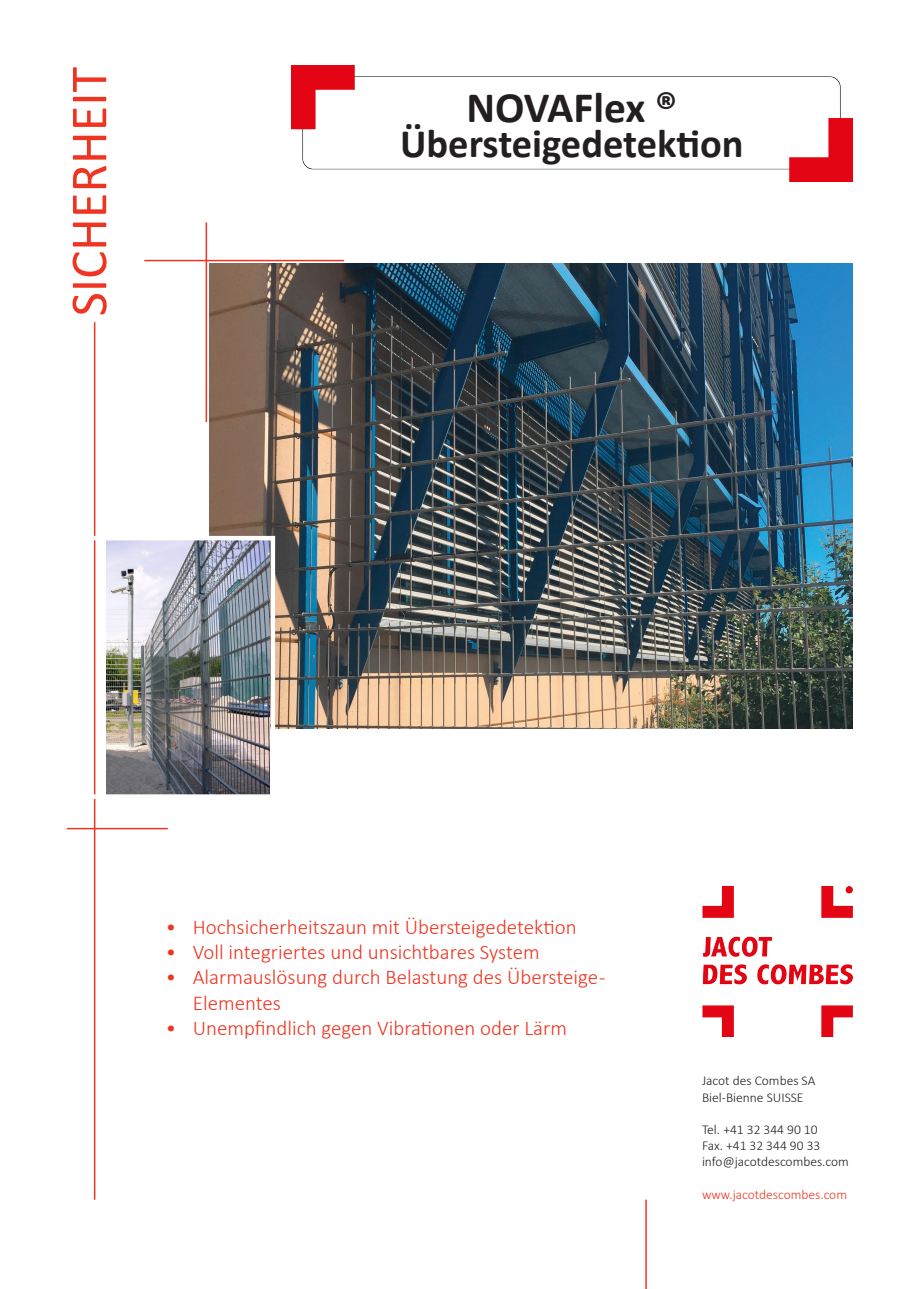
<style>
.page{position:relative;width:919px;height:1289px;background:#fff}
.page>*{position:absolute;margin:0;border:0;box-sizing:border-box;transform-origin:0 0}
.t1{font:52.5px "Calibri";color:#ef3522}
.t2{font:700 43.5px "Calibri";color:#231f20}
.t3{font:700 40.5px "Calibri";color:#231f20}
.t4{font:300 21px/25.2px "Calibri";color:#ef3522}
.t5{font:300 13.5px "Calibri";color:#231f20}
.t6{font:300 13.5px "Calibri";color:#ef3522}
</style>
<div class="page">
<img style="left:291px;top:65px;width:561px;height:116px">
<img style="left:702px;top:886px;width:150px;height:150px">
<img style="left:209px;top:264px;width:643px;height:464px">
<hr style="left:94px;top:322px;width:1px;height:877px;background:#ef3522">
<img style="left:106px;top:541px;width:163px;height:252px">
<div style="left:65px;top:536px;width:210px;height:262px;border:4px solid #fff"></div>
<hr style="left:205px;top:222px;width:2px;height:200px;background:#ef3522">
<hr style="left:144px;top:260px;width:200px;height:1px;background:#ef3522">
<hr style="left:67px;top:827px;width:101px;height:2px;background:#ef3522">
<hr style="left:645px;top:1199px;width:1px;height:89px;background:#ef3522">
<p class="t1" style="left:52px;top:316px;width:251px;rotate:-90deg">SICHERHEIT</p>
<p class="t2" style="left:466px;top:77px;width:212px">NOVAFlex ®</p>
<p class="t3" style="left:400px;top:114px;width:345px">Übersteigedetektion</p>
<p class="t4" style="left:166px;top:914px;width:412px">• Hochsicherheitszaun mit Übersteigedetektion</p>
<p class="t4" style="left:166px;top:939px;width:375px">• Voll integriertes und unsichtbares System</p>
<p class="t4" style="left:193px;top:964px;width:414px;text-indent:-27px">• Alarmauslösung durch Belastung des Übersteige-<br>Elementes</p>
<p class="t4" style="left:166px;top:1014px;width:403px">• Unempfindlich gegen Vibrationen oder Lärm</p>
<p class="t5" style="left:702px;top:1072px;width:115px">Jacot des Combes SA</p>
<p class="t5" style="left:702px;top:1088px;width:103px">Biel-Bienne SUISSE</p>
<p class="t5" style="left:702px;top:1121px;width:117px">Tel. +41 32 344 90 10</p>
<p class="t5" style="left:702px;top:1137px;width:120px">Fax. +41 32 344 90 33</p>
<p class="t5" style="left:702px;top:1153px;width:148px">info@jacotdescombes.com</p>
<p class="t6" style="left:702px;top:1185px;width:146px">www.jacotdescombes.com</p>
</div>
